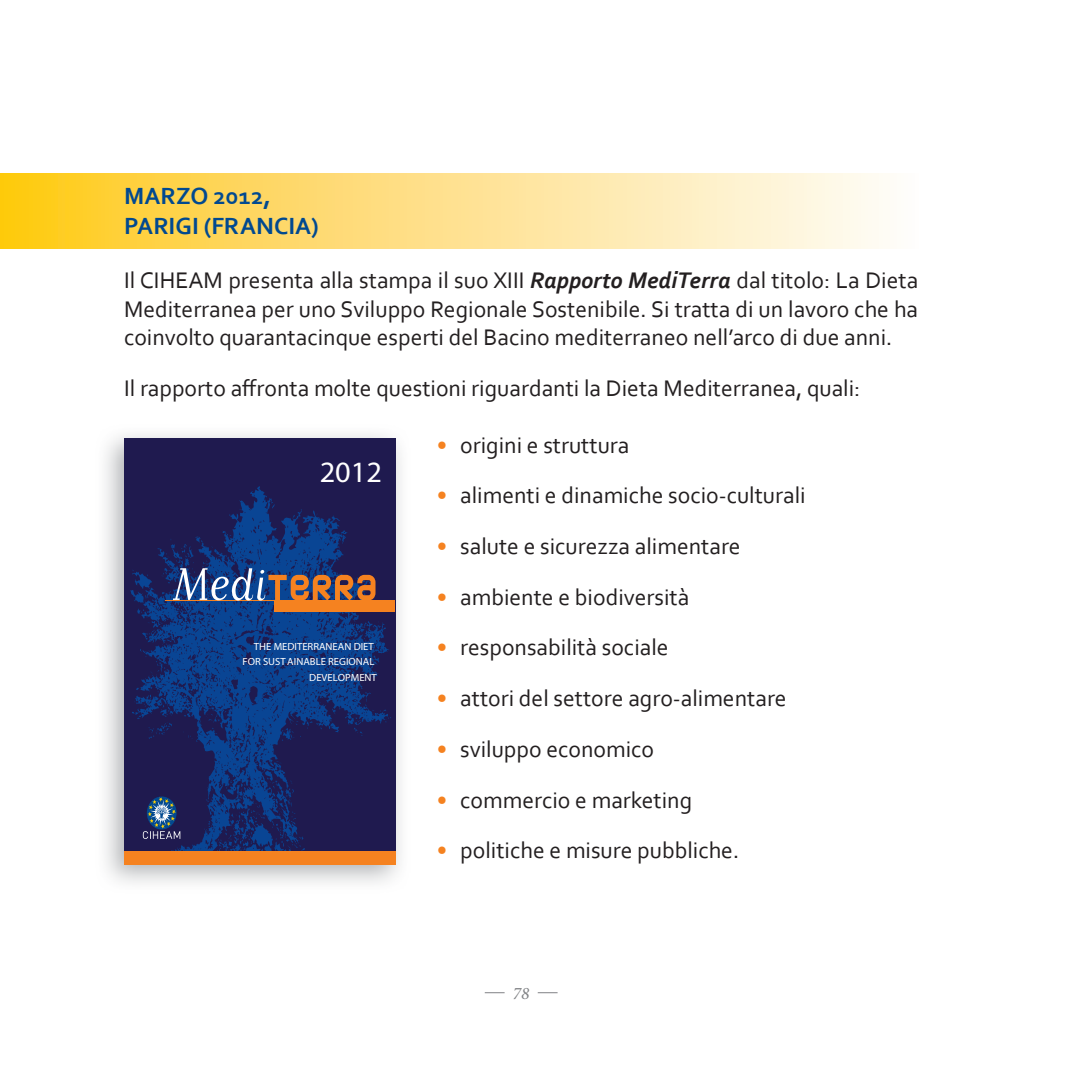
<style>
.page{position:relative;width:1092px;height:1092px;background:#fff}
.page>*{position:absolute;margin:0;border:0;box-sizing:border-box;transform-origin:0 0}
.t1{font:29.57px "Myriad Pro";color:#fff}
.t2{font:700 24.5px/29.4px "Corbel";color:#014990}
.t3{font:23.62px/28.3px "Corbel";color:#231f20;text-align:justify}
.t4{font:italic 17.5px "Minion Pro";color:#808285}
.t5{font:10.33px/15.8px "Myriad Pro";color:#fff;text-align:right}
.s1{font-weight:700;font-style:italic}
.s2{color:#f58220}
</style>
<div class="page">
<svg style="left:0;top:174px;width:883px;height:74px;background:#fee189"></svg>
<img style="left:105px;top:434px;width:296px;height:449px">
<div style="left:124px;top:438px;width:271px;height:427px;background:#1f1a4f"></div>
<svg style="left:130px;top:486px;width:261px;height:365px"></svg>
<hr style="left:165px;top:600px;width:116px;height:1px;background:#f58220">
<div style="left:274px;top:600px;width:121px;height:11px;background:#f58220"></div>
<svg style="left:173px;top:568px;width:202px;height:32px;background:#616078"></svg>
<svg style="left:143px;top:797px;width:37px;height:41px"></svg>
<div style="left:124px;top:851px;width:271px;height:14px;background:#f58220"></div>
<svg style="left:484px;top:992px;width:20px;height:1px"></svg>
<svg style="left:537px;top:992px;width:20px;height:1px"></svg>
<p class="t2" style="left:124px;top:181px;width:196px">MARZO 2012,<br>PARIGI (FRANCIA)</p>
<p class="t3" style="left:124px;top:266px;width:795px">Il CIHEAM presenta alla stampa il suo XIII <span class="s1">Rapporto MediTerra</span> dal titolo: La Dieta Mediterranea per uno Sviluppo Regionale Sostenibile. Si tratta di un lavoro che ha coinvolto quarantacinque esperti del Bacino mediterraneo nell’arco di due anni.</p>
<p class="t3" style="left:124px;top:373px;width:738px">Il rapporto affronta molte questioni riguardanti la Dieta Mediterranea, quali:</p>
<p class="t3" style="left:436px;top:430px;width:194px"><span class="s2">•</span> origini e struttura</p>
<p class="t3" style="left:436px;top:480px;width:370px"><span class="s2">•</span> alimenti e dinamiche socio-culturali</p>
<p class="t3" style="left:436px;top:531px;width:305px"><span class="s2">•</span> salute e sicurezza alimentare</p>
<p class="t3" style="left:436px;top:582px;width:254px"><span class="s2">•</span> ambiente e biodiversità</p>
<p class="t3" style="left:436px;top:632px;width:233px"><span class="s2">•</span> responsabilità sociale</p>
<p class="t3" style="left:436px;top:683px;width:351px"><span class="s2">•</span> attori del settore agro-alimentare</p>
<p class="t3" style="left:436px;top:734px;width:219px"><span class="s2">•</span> sviluppo economico</p>
<p class="t3" style="left:436px;top:784px;width:257px"><span class="s2">•</span> commercio e marketing</p>
<p class="t3" style="left:436px;top:835px;width:304px"><span class="s2">•</span> politiche e misure pubbliche.</p>
<p class="t1" style="left:320px;top:456px;width:64px">2012</p>
<p class="t5" style="left:242px;top:638px;width:136px">THE MEDITERRANEAN DIET<br>FOR SUST AINABLE REGIONAL<br>DEVELOPMENT</p>
<p class="t4" style="left:513px;top:981px;width:18px">78</p>
</div>
